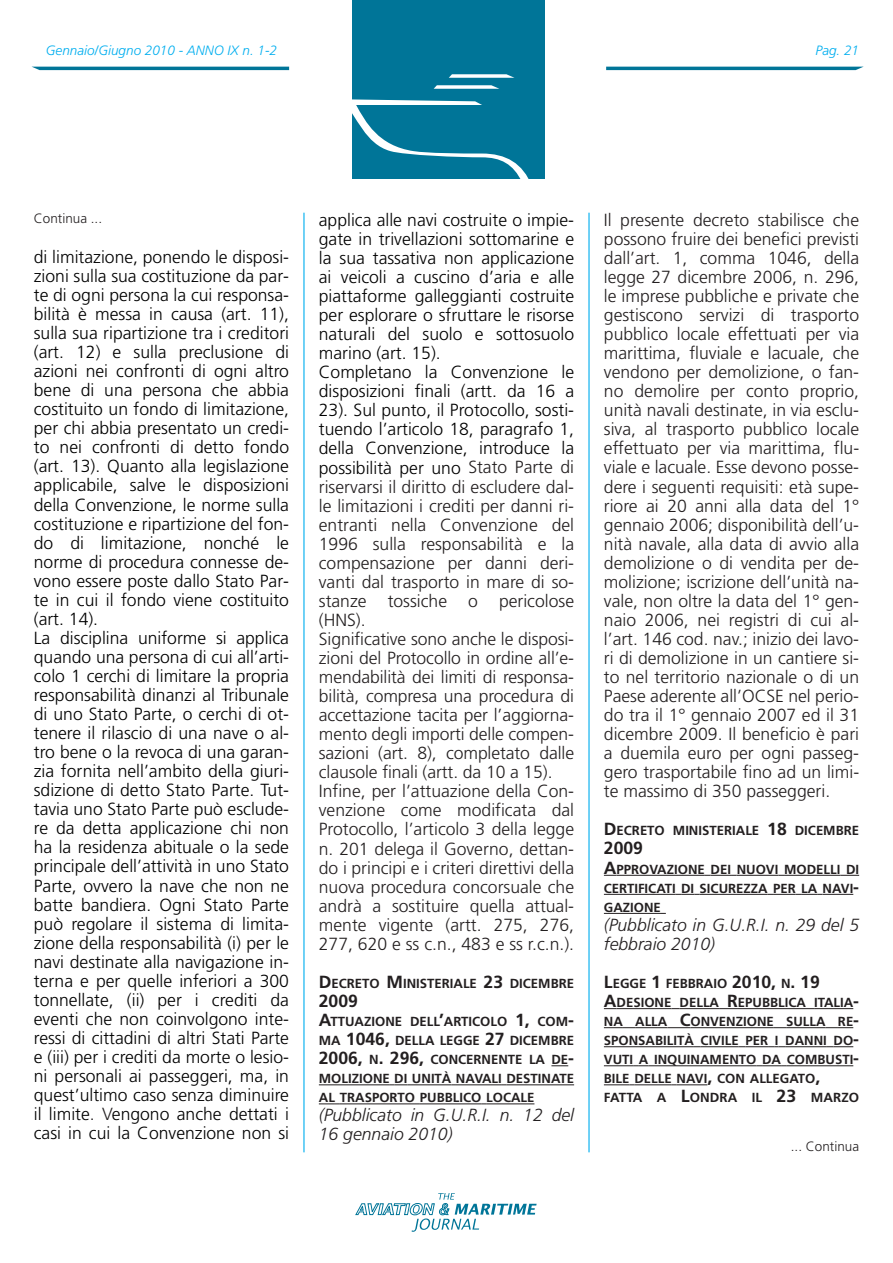
<style>
.page{position:relative;width:893px;height:1263px;background:#fff}
.page>*{position:absolute;margin:0;border:0;box-sizing:border-box;transform-origin:0 0}
.t1{font:300 17.55px/19px "Frutiger";color:#231f20}
.t2{font:300 17.55px/19px "Frutiger";color:#000}
.t3{font:italic 300 17.55px/19px "Frutiger";color:#231f20}
.t4{font:700 17.55px "Frutiger";color:#231f20}
.t5{font:italic 300 13.5px "Frutiger";color:#00aeef}
.t6{font:300 13.5px "Frutiger";color:#231f20}
.t7{font:700 13.2px/19px "Frutiger";color:#231f20;text-align:justify}
.s1{color:#231f20}
.s2{color:#000}
.s3{font-size:17.55px}
</style>
<div class="page">
<svg style="left:32px;top:67px;width:257px;height:3px"></svg>
<svg style="left:606px;top:67px;width:257px;height:3px"></svg>
<div style="left:352px;top:0;width:191px;height:179px;background:#007598"></div>
<svg style="left:352px;top:74px;width:177px;height:105px"></svg>
<svg style="left:551px;top:1065px;width:17px;height:1px"></svg>
<hr style="left:319px;top:1084px;width:71px;height:1px;background:#231f20">
<svg style="left:390px;top:1084px;width:22px;height:1px"></svg>
<hr style="left:412px;top:1084px;width:39px;height:1px;background:#231f20">
<hr style="left:456px;top:1084px;width:46px;height:1px;background:#231f20">
<hr style="left:506px;top:1084px;width:68px;height:1px;background:#231f20">
<svg style="left:319px;top:1103px;width:21px;height:1px"></svg>
<hr style="left:340px;top:1103px;width:75px;height:1px;background:#231f20">
<hr style="left:420px;top:1103px;width:61px;height:1px;background:#231f20">
<hr style="left:486px;top:1103px;width:48px;height:1px;background:#231f20">
<svg style="left:604px;top:875px;width:12px;height:1px"></svg>
<hr style="left:616px;top:875px;width:88px;height:1px;background:#231f20">
<svg style="left:704px;top:875px;width:32px;height:1px"></svg>
<hr style="left:736px;top:875px;width:42px;height:1px;background:#231f20">
<hr style="left:784px;top:875px;width:56px;height:1px;background:#231f20">
<svg style="left:840px;top:875px;width:19px;height:1px"></svg>
<hr style="left:604px;top:894px;width:71px;height:1px;background:#231f20">
<svg style="left:675px;top:894px;width:24px;height:1px"></svg>
<hr style="left:699px;top:894px;width:68px;height:1px;background:#231f20">
<svg style="left:767px;top:894px;width:55px;height:1px"></svg>
<hr style="left:822px;top:894px;width:31px;height:1px;background:#231f20">
<hr style="left:604px;top:913px;width:57px;height:1px;background:#231f20">
<svg style="left:604px;top:1008px;width:12px;height:1px"></svg>
<hr style="left:616px;top:1008px;width:55px;height:1px;background:#231f20">
<hr style="left:679px;top:1008px;width:40px;height:1px;background:#231f20">
<svg style="left:719px;top:1008px;width:19px;height:1px"></svg>
<hr style="left:738px;top:1008px;width:68px;height:1px;background:#231f20">
<hr style="left:814px;top:1008px;width:39px;height:1px;background:#231f20">
<svg style="left:604px;top:1027px;width:31px;height:1px"></svg>
<hr style="left:635px;top:1027px;width:32px;height:1px;background:#231f20">
<svg style="left:667px;top:1027px;width:23px;height:1px"></svg>
<hr style="left:690px;top:1027px;width:83px;height:1px;background:#231f20">
<svg style="left:773px;top:1027px;width:13px;height:1px"></svg>
<hr style="left:786px;top:1027px;width:39px;height:1px;background:#231f20">
<svg style="left:825px;top:1027px;width:28px;height:1px"></svg>
<hr style="left:604px;top:1046px;width:90px;height:1px;background:#231f20">
<hr style="left:700px;top:1046px;width:38px;height:1px;background:#231f20">
<svg style="left:738px;top:1046px;width:47px;height:1px"></svg>
<hr style="left:785px;top:1046px;width:41px;height:1px;background:#231f20">
<svg style="left:826px;top:1046px;width:27px;height:1px"></svg>
<svg style="left:604px;top:1065px;width:50px;height:1px"></svg>
<hr style="left:654px;top:1065px;width:102px;height:1px;background:#231f20">
<svg style="left:756px;top:1065px;width:30px;height:1px"></svg>
<hr style="left:786px;top:1065px;width:67px;height:1px;background:#231f20">
<svg style="left:604px;top:1084px;width:30px;height:1px"></svg>
<hr style="left:634px;top:1084px;width:37px;height:1px;background:#231f20">
<hr style="left:676px;top:1084px;width:31px;height:1px;background:#231f20">
<hr style="left:303px;top:213px;width:1px;height:939px;background:#00aeef">
<hr style="left:588px;top:213px;width:1px;height:939px;background:#00aeef">
<svg style="left:355px;top:1193px;width:181px;height:39px"></svg>
<p class="t5" style="left:46px;top:45px;width:233px">Gennaio/Giugno 2010 - ANNO IX n. 1-2</p>
<p class="t5" style="left:815px;top:45px;width:45px">Pag. 21</p>
<p class="t6" style="left:34px;top:213px;width:70px">Continua ...</p>
<p class="t2" style="left:34px;top:249px;width:257px">di limitazione, ponendo le disposi&shy;zioni sulla sua costituzione da par&shy;te di ogni persona la cui responsa&shy;bilità è messa in causa (art. 11), sulla sua ripartizione tra i creditori (art. 12) e sulla preclusione di azioni nei confronti di ogni altro bene di una persona che abbia costituito un fondo di limitazione, per chi abbia presentato un credi&shy;to nei confronti di detto fondo (art. 13). Quanto alla legislazione applicabile, salve le disposizioni della Convenzione, le norme sulla costituzione e ripartizione del fon&shy;do di limitazione, nonché le norme di procedura connesse de&shy;vono essere poste dallo Stato Par&shy;te in cui il fondo viene costituito (art. 14).<br>La disciplina uniforme si applica quando una persona di cui all’arti&shy;colo 1 cerchi di limitare la propria responsabilità dinanzi al Tribunale di uno Stato Parte, o cerchi di ot&shy;tenere il rilascio di una nave o al&shy;tro bene o la revoca di una garan&shy;zia fornita nell’ambito della giuri&shy;sdizione di detto Stato Parte. Tut&shy;tavia uno Stato Parte può esclude&shy;re da detta applicazione chi non ha la residenza abituale o la sede principale dell’attività in uno Stato Parte, ovvero la nave che non ne batte bandiera. Ogni Stato Parte può regolare il sistema di limita&shy;zione della responsabilità (i) per le navi destinate alla navigazione in&shy;terna e per quelle inferiori a 300 tonnellate, (ii) per i crediti da eventi che non coinvolgono inte&shy;ressi di cittadini di altri Stati Parte e (iii) per i crediti da morte o lesio&shy;ni personali ai passeggeri, ma, in quest’ultimo caso senza diminuire il limite<span class="s1">. V</span>engono anche dettati i casi in cui la Convenzione non si</p>
<p class="t1" style="left:319px;top:212px;width:257px"><span class="s2">applica alle navi costruite o impie&shy;gate in trivellazioni sottomarine e la sua tassativa non applicazione ai veicoli a cuscino d’aria e alle piattaforme galleggianti costruite per esplorare o sfruttare le risorse naturali del suolo e sottosuolo marino (art. 15).<br>Completano la Convenzione le disposizioni finali (artt. da 16 a 23). Sul punto, il Protocollo, sosti&shy;tuendo l’articolo 18, paragrafo 1, della Convenzione, introduce la possibilità per uno</span> Stato Parte di riservarsi il diritto di escludere dal&shy;le limitazioni i crediti per danni ri&shy;entranti nella Convenzione del 1996 sulla responsabilità e la compensazione per danni deri&shy;vanti dal trasporto in mare di so&shy;stanze tossiche o pericolose (HNS).<br>Significative sono anche le disposi&shy;zioni del Protocollo in ordine all’e&shy;mendabilità dei limiti di responsa&shy;bilità, compresa una procedura di accettazione tacita per l’aggiorna&shy;mento degli importi delle compen&shy;sazioni (art. 8), completato dalle clausole finali (artt. da 10 a 15).<br>Infine, per l’attuazione della Con&shy;venzione come modificata dal Protocollo, l’articolo 3 della legge n. 201 delega il Governo, dettan&shy;do i principi e i criteri direttivi della nuova procedura concorsuale che andrà a sostituire quella attual&shy;mente vigente (artt. 275, 276, 277, 620 e ss c.n., 483 e ss r.c.n.).</p>
<p class="t7" style="left:319px;top:975px;width:257px"><span class="s3">D</span>ECRETO <span class="s3">M</span>INISTERIALE <span class="s3">23</span> DICEMBRE</p>
<p class="t4" style="left:319px;top:994px;width:41px">2009</p>
<p class="t7" style="left:319px;top:1013px;width:257px"><span class="s3">A</span>TTUAZIONE DELL<span class="s3">’</span>ARTICOLO <span class="s3">1,</span> COM<span class="s3">-</span>MA <span class="s3">1046,</span> DELLA LEGGE <span class="s3">27</span> DICEMBRE <span class="s3">2006,</span> N<span class="s3">. 296,</span> CONCERNENTE LA DE<span class="s3">-</span>MOLIZIONE DI UNITÀ NAVALI DESTINATE AL TRASPORTO PUBBLICO LOCALE</p>
<p class="t3" style="left:319px;top:1107px;width:257px">(Pubblicato in G.U.R.I. n. 12 del<br>16 gennaio 2010)</p>
<p class="t1" style="left:604px;top:212px;width:257px;text-align:justify">Il presente decreto stabilisce che possono fruire dei benefici previsti dall’art. 1, comma 1046, della legge 27 dicembre 2006, n. 296, le imprese pubbliche e private che gestiscono servizi di trasporto pubblico locale effettuati per via marittima, fluviale e lacuale, che vendono per demolizione, o fan&shy;no demolire per conto proprio, unità navali destinate, in via esclu&shy;siva, al trasporto pubblico locale effettuato per via marittima, flu&shy;viale e lacuale. Esse devono posse&shy;dere i seguenti requisiti: età supe&shy;riore ai 20 anni alla data del 1° gennaio 2006; disponibilità dell’u&shy;nità navale, alla data di avvio alla demolizione o di vendita per de&shy;molizione; iscrizione dell’unità na&shy;vale, non oltre la data del 1° gen&shy;naio 2006, nei registri di cui al&shy;l’art. 146 cod. nav.; inizio dei lavo&shy;ri di demolizione in un cantiere si&shy;to nel territorio nazionale o di un Paese aderente all’OCSE nel perio&shy;do tra il 1° gennaio 2007 ed il 31 dicembre 2009. Il beneficio è pari a duemila euro per ogni passeg&shy;gero trasportabile fino ad un limi&shy;te massimo di 350 passeggeri.</p>
<p class="t7" style="left:604px;top:822px;width:257px"><span class="s3">D</span>ECRETO MINISTERIALE <span class="s3">18</span> DICEMBRE</p>
<p class="t4" style="left:604px;top:841px;width:41px">2009</p>
<p class="t7" style="left:604px;top:861px;width:257px"><span class="s3">A</span>PPROVAZIONE DEI NUOVI MODELLI DI CERTIFICATI DI SICUREZZA PER LA NAVI<span class="s3">-</span>GAZIONE</p>
<p class="t3" style="left:604px;top:916px;width:257px">(Pubblicato in G.U.R.I. n. 29 del 5 febbraio 2010)</p>
<p class="t7" style="left:604px;top:975px;width:257px;text-align:left"><span class="s3">L</span>EGGE <span class="s3">1</span> FEBBRAIO <span class="s3">2010,</span> N<span class="s3">. 19<br>A</span>DESIONE DELLA <span class="s3">R</span>EPUBBLICA ITALIA<span class="s3">-<br></span>NA ALLA <span class="s3">C</span>ONVENZIONE SULLA RE<span class="s3">-<br></span>SPONSABILITÀ CIVILE PER I DANNI DO<span class="s3">-<br></span>VUTI A INQUINAMENTO DA COMBUSTI<span class="s3">-<br></span>BILE DELLE NAVI<span class="s3">,</span> CON ALLEGATO<span class="s3">,<br></span>FATTA A <span class="s3">L</span>ONDRA IL <span class="s3">23</span> MARZO</p>
<p class="t6" style="left:790px;top:1141px;width:70px">... Continua</p>
</div>
